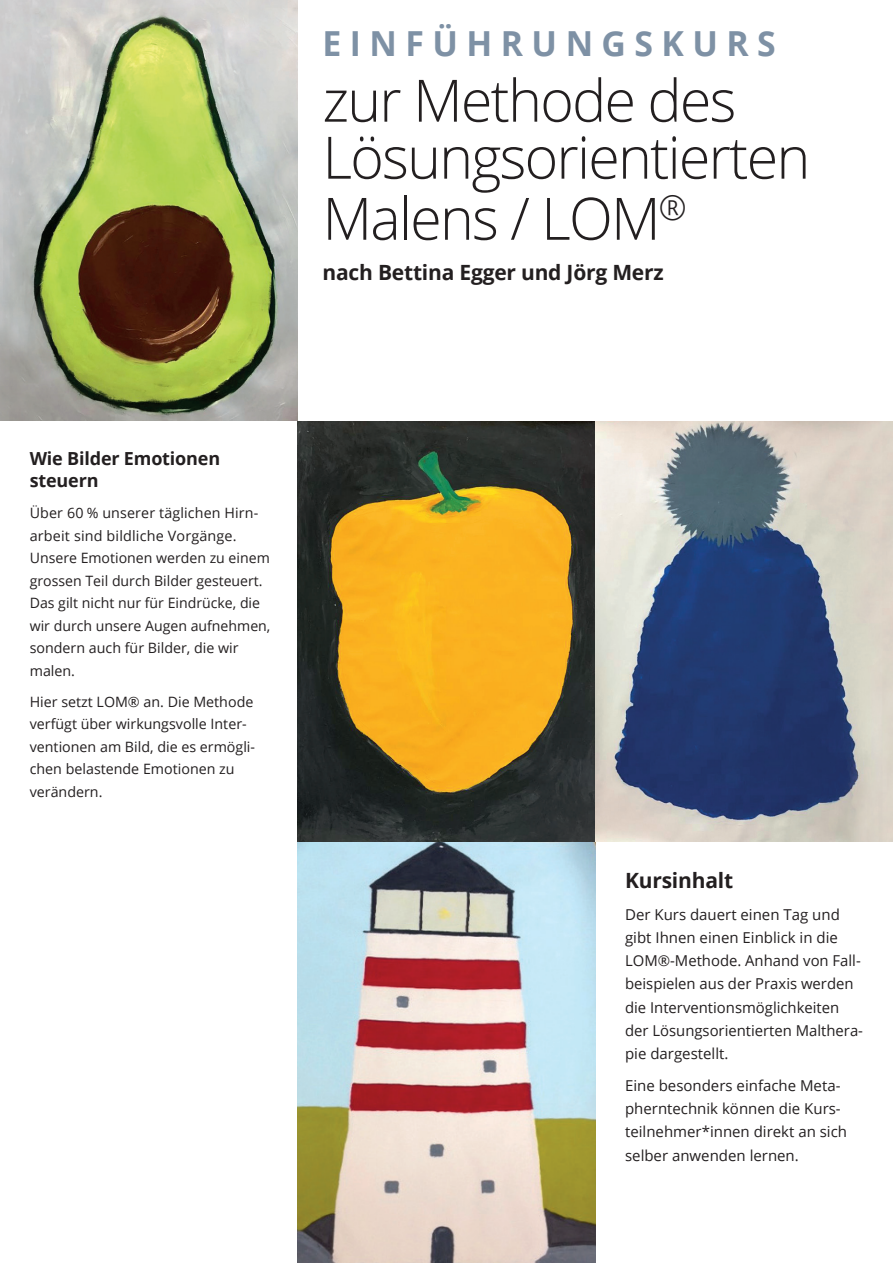
<style>
.page{position:relative;width:893px;height:1263px;background:#fff}
.page>*{position:absolute;margin:0;border:0;box-sizing:border-box;transform-origin:0 0}
.t1{font:300 58.5px/59.1px "Open Sans";letter-spacing:-.03em;color:#231f20}
.t2{font:700 34.5px "Open Sans";letter-spacing:.25em;color:#7e91a5}
.t3{font:700 21px "Open Sans";letter-spacing:-.01em;color:#231f20}
.t4{font:700 18px/22.5px "Open Sans";letter-spacing:-.01em;color:#231f20}
.t5{font:15px/23.2px "Open Sans";color:#231f20}
.t6{font:14.25px/22.5px "Open Sans";color:#231f20}
</style>
<div class="page">
<img style="left:298px;top:421px;width:297px;height:842px">
<img style="left:0;top:0;width:298px;height:421px">
<img style="left:595px;top:421px;width:298px;height:421px">
<h2 class="t2" style="left:323px;top:19px;width:455px">EINFÜHRUNGSKURS</h2>
<h1 class="t1" style="left:323px;top:69px;width:489px">zur Methode des<br>Lösungsorientierten<br>Malens / LOM<sup>®</sup></h1>
<h3 class="t3" style="left:323px;top:258px;width:343px">nach Bettina Egger und Jörg Merz</h3>
<p class="t4" style="left:30px;top:446px;width:192px">Wie Bilder Emotionen steuern</p>
<p class="t6" style="left:30px;top:501px;width:242px">Über 60 % unserer täglichen Hirn&shy;arbeit sind bildliche Vorgänge.<br>Unsere Emotionen werden zu einem grossen Teil durch Bilder gesteuert.<br>Das gilt nicht nur für Eindrücke, die wir durch unsere Augen aufnehmen, sondern auch für Bilder, die wir malen.</p>
<p class="t6" style="left:30px;top:690px;width:226px">Hier setzt LOM® an. Die Methode verfügt über wirkungsvolle Inter&shy;ventionen am Bild, die es ermögli&shy;chen belastende Emotionen zu verändern.</p>
<h3 class="t3" style="left:625px;top:865px;width:110px">Kursinhalt</h3>
<p class="t5" style="left:625px;top:902px;width:239px">Der Kurs dauert einen Tag und gibt Ihnen einen Einblick in die<br>LOM®-Methode. Anhand von Fall&shy;beispielen aus der Praxis werden die Interventionsmöglichkeiten der Lösungsorientierten Malthera&shy;pie dargestellt.</p>
<p class="t5" style="left:625px;top:1073px;width:223px">Eine besonders einfache Meta&shy;pherntechnik können die Kurs&shy;teilnehmer*innen direkt an sich selber anwenden lernen.</p>
</div>
